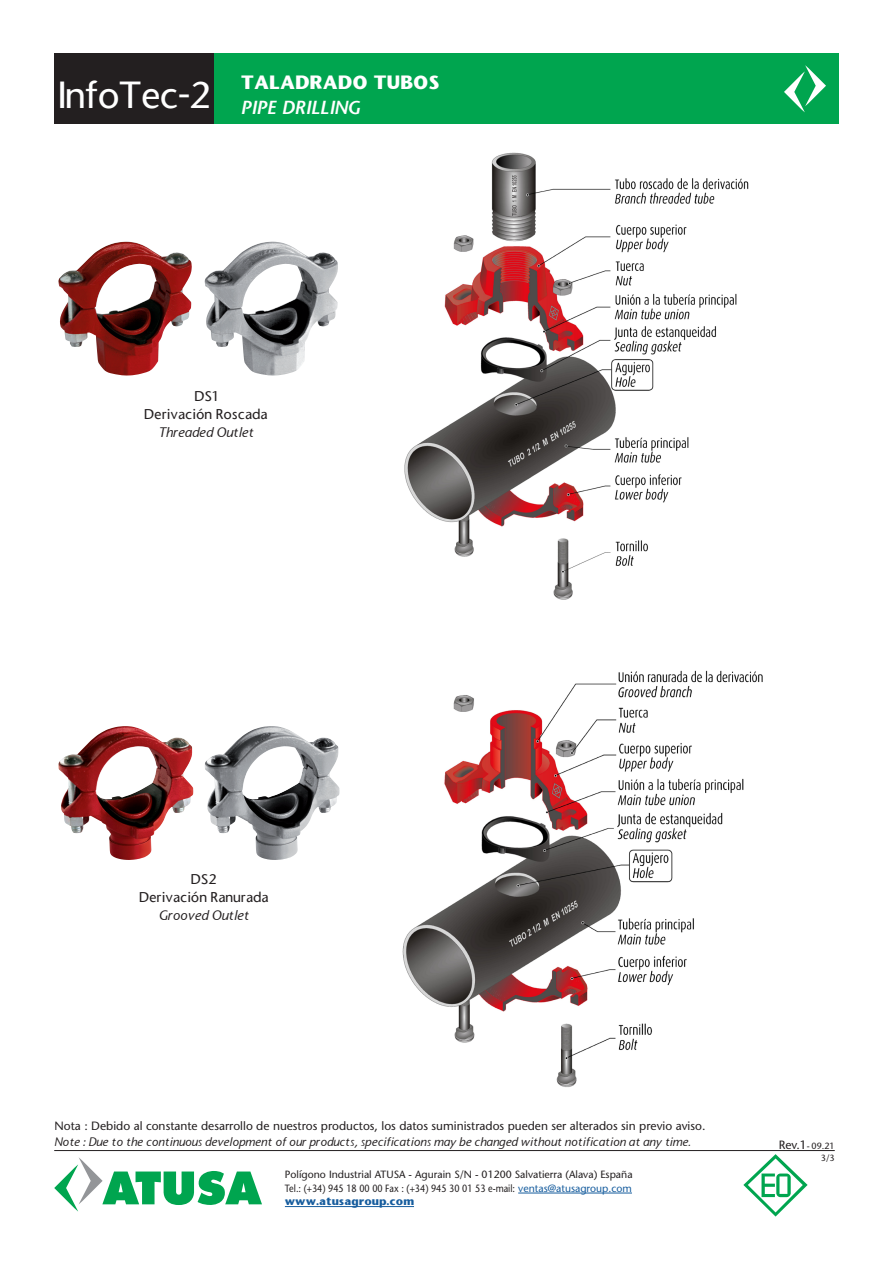
<style>
.page{position:relative;width:893px;height:1263px;background:#fff}
.page>*{position:absolute;margin:0;border:0;box-sizing:border-box;transform-origin:0 0}
.t1{font:500 36px "Stone Sans";letter-spacing:-.04em;color:#fff}
.t2{font:700 18px "Stone Sans";color:#fff}
.t3{font:italic 18px "Stone Sans Semi Boold";color:#fff}
.t4{font:500 13.5px "Stone Sans";color:#231f20}
.t5{font:italic 500 13.5px "Stone Sans";color:#231f20}
.FT-ATUSA-Nota-Superi{font:500 12px "Stone Sans Std";color:#231f20}
.FT-ATUSA-Nota-Inferi{font:italic 500 12px "Stone Sans";color:#231f20}
.t6{font:500 10.5px "Stone Sans Std";color:#231f20;scale:.86 1}
.t7{font:500 10.5px "Stone Sans Std";color:#231f20}
.t8{font:700 10.5px "Stone Sans";color:#175d9e}
.t9{font:500 9px "Stone Sans Std";color:#231f20}
.s1{color:#175d9e}
.s2{font-size:12px}
</style>
<div class="page">
<hr style="left:54px;top:1150px;width:781px;height:1px;background:#231f20">
<svg style="left:54px;top:1157px;width:208px;height:54px"></svg>
<hr style="left:518px;top:1193px;width:114px;height:1px;background:#175d9e">
<hr style="left:285px;top:1206px;width:129px;height:1px;background:#175d9e">
<svg style="left:743px;top:1154px;width:65px;height:62px"></svg>
<div style="left:54px;top:54px;width:227px;height:70px;background:#231f20"></div>
<div style="left:215px;top:54px;width:624px;height:70px;background:#00a54f"></div>
<svg style="left:784px;top:65px;width:42px;height:47px"></svg>
<img style="left:404px;top:152px;width:345px;height:448px">
<img style="left:402px;top:670px;width:361px;height:417px">
<img style="left:205px;top:242px;width:133px;height:134px">
<img style="left:58px;top:242px;width:134px;height:134px">
<img style="left:205px;top:727px;width:130px;height:133px">
<img style="left:58px;top:727px;width:131px;height:133px">
<p class="t1" style="left:57px;top:72px;width:155px">InfoTec-2</p>
<p class="t2" style="left:241px;top:70px;width:200px">TALADRADO TUBOS</p>
<p class="t3" style="left:241px;top:96px;width:121px">PIPE DRILLING</p>
<p class="t4" style="left:195px;top:387px;width:24px">DS1</p>
<p class="t4" style="left:144px;top:405px;width:125px">Derivación Roscada</p>
<p class="t5" style="left:158px;top:424px;width:97px">Threaded Outlet</p>
<p class="t4" style="left:191px;top:870px;width:27px">DS2</p>
<p class="t4" style="left:139px;top:888px;width:131px">Derivación Ranurada</p>
<p class="t5" style="left:158px;top:907px;width:92px">Grooved Outlet</p>
<p class="FT-ATUSA-Nota-Superi" style="left:55px;top:1118px;width:652px">Nota : Debido al constante desarrollo de nuestros productos, los datos suministrados pueden ser alterados sin previo aviso.</p>
<p class="FT-ATUSA-Nota-Inferi" style="left:55px;top:1134px;width:637px">Note : Due to the continuous development of our products, specifications may be changed without notification at any time.</p>
<p class="t7" style="left:285px;top:1168px;width:349px">Polígono Industrial ATUSA - Agurain S/N - 01200 Salvatierra (Alava) España</p>
<p class="t6" style="left:285px;top:1182px;width:405px">Tel.: (+34) 945 18 00 00 Fax : (+34) 945 30 01 53 e-mail: <span class="s1">ventas@atusagroup.com</span></p>
<p class="t8" style="left:285px;top:1194px;width:131px">www.atusagroup.com</p>
<p class="t9" style="left:779px;top:1140px;width:58px"><span class="s2">Rev.1</span>- 09.21</p>
<p class="t9" style="left:821px;top:1152px;width:15px">3/3</p>
</div>
